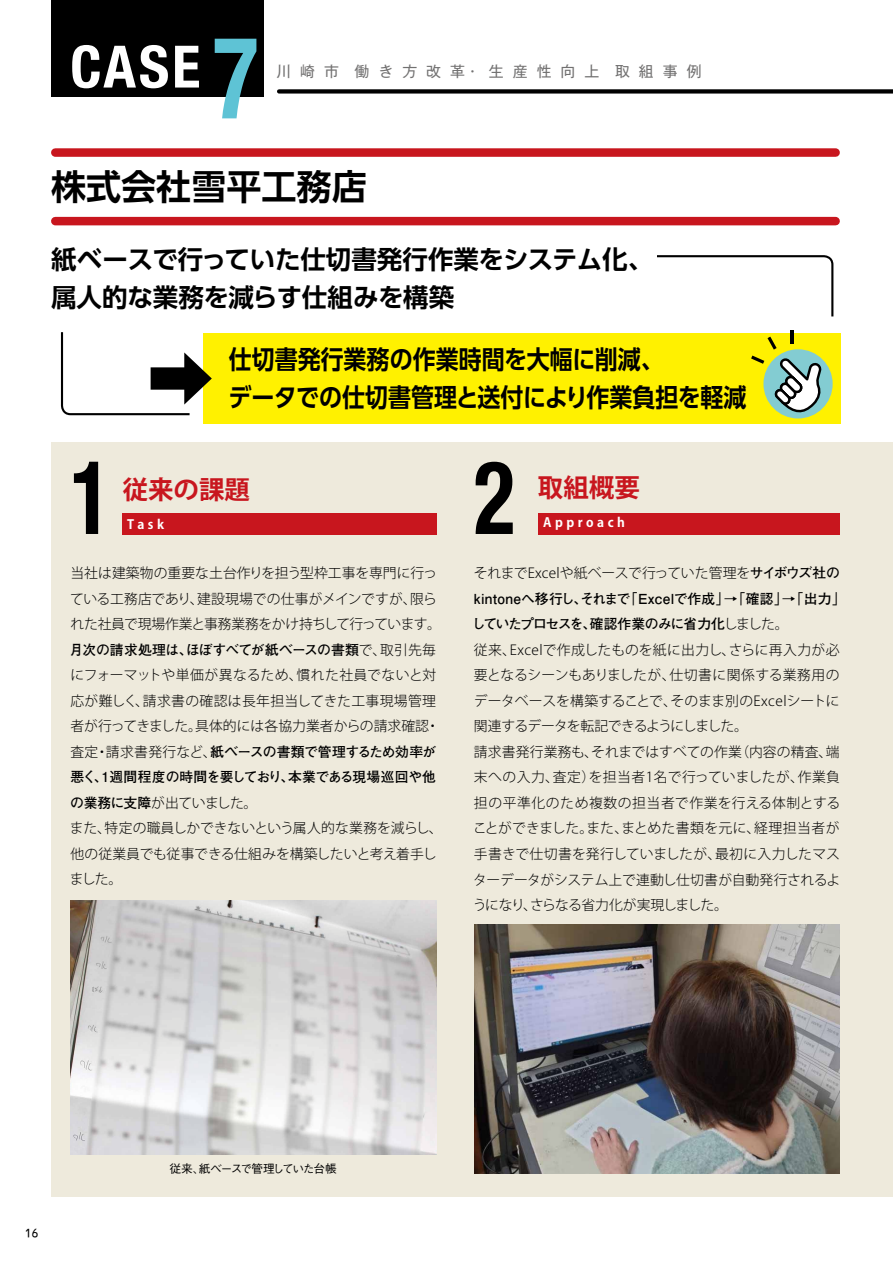
<style>
.page{position:relative;width:893px;height:1263px;background:#fff}
.page>*{position:absolute;margin:0;border:0;box-sizing:border-box;transform-origin:0 0}
.t1{font:102px "Helvetica Neue Bold 5";color:#000;scale:.83 1}
.t2{font:58.5px "Helvetica Neue Bold 5";color:#fff}
.t3{font:700 35.1px "UD Shin Go Pro De";color:#000}
.t4{font:700 25.5px/38.2px "UD Shin Go Pro De";color:#000;scale:.9 1}
.t5{font:700 25.5px/38.2px "UD Shin Go Pro De";color:#000}
.t6{font:700 25.5px "Koz Go Pr 6 N";color:#c8161e}
.t7{font:14.85px "Gothic MB101 Pro";letter-spacing:.605em;color:#727171}
.t8{font:300 13.8px/25.5px "Koz Go Pr 6 N";color:#000}
.t9{font:700 13.8px/25.5px "Futo Go B101 Pro";letter-spacing:-.015em;color:#000}
.t10{font:700 12.75px "Koz Go Pr 6 N";letter-spacing:.275em;color:#fff}
.t11{font:12.75px "OCR B";color:#000}
.t12{font:500 11.7px "Gothic BBB Pro";letter-spacing:-.085em;color:#000}
.s1{font-size:114.75px;color:#5ec3d5}
.s2{font-family:"Koz Go Pr 6 N";font-weight:300}
.s3{font-family:"Futo Go B101 Pro";font-weight:700}
</style>
<div class="page">
<div style="left:51px;top:442px;width:842px;height:755px;background:#eeeadc"></div>
<div style="left:51px;top:0;width:213px;height:97px;background:#000"></div>
<div style="left:55px;top:217px;width:781px;height:8px;background:#c8161e"></div>
<div style="left:55px;top:148px;width:781px;height:9px;background:#c8161e"></div>
<div style="left:203px;top:333px;width:638px;height:91px;background:#fff100"></div>
<div style="left:279px;top:89px;width:614px;height:5px;background:#000"></div>
<div style="left:763px;top:349px;width:70px;height:69px;background:#83ccd2;border-radius:50%"></div>
<svg style="left:772px;top:356px;width:51px;height:61px"></svg>
<svg style="left:791px;top:330px;width:3px;height:13px"></svg>
<svg style="left:751px;top:356px;width:13px;height:8px"></svg>
<svg style="left:767px;top:337px;width:10px;height:13px"></svg>
<div style="left:538px;top:513px;width:302px;height:21px;background:#c8161e"></div>
<div style="left:122px;top:513px;width:314px;height:21px;background:#c8161e"></div>
<img style="left:474px;top:924px;width:365px;height:250px">
<img style="left:70px;top:901px;width:366px;height:253px">
<svg style="left:657px;top:255px;width:177px;height:62px"></svg>
<svg style="left:60px;top:332px;width:152px;height:84px"></svg>
<h2 class="t2" style="left:70px;top:40px;width:190px">CASE <span class="s1">7</span></h2>
<p class="t7" style="left:276px;top:59px;width:427px">川崎市 働き方改革・生産性向上 取組事例</p>
<h3 class="t3" style="left:51px;top:158px;width:317px">株式会社雪平工務店</h3>
<h3 class="t5" style="left:51px;top:239px;width:604px">紙ベースで行っていた仕切書発行作業をシステム化、属人的な業務を減らす仕組みを構築</h3>
<h3 class="t4" style="left:229px;top:340px;width:577px">仕切書発行業務の作業時間を大幅に削減、<br>データでの仕切書管理と送付により作業負担を軽減</h3>
<h1 class="t1" style="left:70px;top:451px;width:51px">1</h1>
<h3 class="t6" style="left:123px;top:475px;width:129px">従来の課題</h3>
<p class="t10" style="left:127px;top:517px;width:38px">Task</p>
<p class="t8" style="left:70px;top:561px;width:372px">当社は建築物の重要な土台作りを担う型枠工事を専門に行っている工務店であり、建設現場での仕事がメインですが、限られた社員で現場作業と事務業務をかけ持ちして行っています。</p>
<p class="t9" style="left:69px;top:635px;width:368px">月次の請求処理は、ほぼすべてが紙ベースの書類<span class="s2">で、取引先毎</span></p>
<p class="t8" style="left:70px;top:663px;width:371px">にフォーマットや単価が異なるため、慣れた社員でないと対応が難しく、請求書の確認は長年担当してきた工事現場管理者が行ってきました。具体的には各協力業者からの請求確認・</p>
<p class="t9" style="left:70px;top:737px;width:367px"><span class="s2">査定・請求書発行など、</span>紙ベースの書類で管理するため効率が悪く、1週間程度の時間を要しており、本業である現場巡回や他</p>
<p class="t8" style="left:70px;top:790px;width:374px"><span class="s3">の業務に支障</span>が出ていました。<br>また、特定の職員しかできないという属人的な業務を減らし、他の従業員でも従事できる仕組みを構築したいと考え着手しました。</p>
<h1 class="t1" style="left:474px;top:451px;width:51px">2</h1>
<h3 class="t6" style="left:538px;top:473px;width:104px">取組概要</h3>
<p class="t10" style="left:543px;top:515px;width:83px">Approach</p>
<p class="t8" style="left:474px;top:561px;width:368px">それまでExcelや紙ベースで行っていた管理を<span class="s3">サイボウズ社の</span></p>
<p class="t9" style="left:472px;top:584px;width:375px">kintoneへ移行し、それまで「Excelで作成」→「確認」→「出力」していたプロセスを、確認作業のみに省力化<span class="s2">しました。</span></p>
<p class="t8" style="left:473px;top:637px;width:369px">従来、Excelで作成したものを紙に出力し、さらに再入力が必要となるシーンもありましたが、仕切書に関係する業務用のデータベースを構築することで、そのまま別のExcelシートに関連するデータを転記できるようにしました。<br>請求書発行業務も、それまではすべての作業（内容の精査、端末への入力、査定）を担当者1名で行っていましたが、作業負担の平準化のため複数の担当者で作業を行える体制とすることができました。また、まとめた書類を元に、経理担当者が手書きで仕切書を発行していましたが、最初に入力したマスターデータがシステム上で連動し仕切書が自動発行されるようになり、さらなる省力化が実現しました。</p>
<p class="t11" style="left:25px;top:1227px;width:14px">16</p>
<p class="t12" style="left:170px;top:1160px;width:169px">従来、紙ベースで管理していた台帳</p>
</div>
